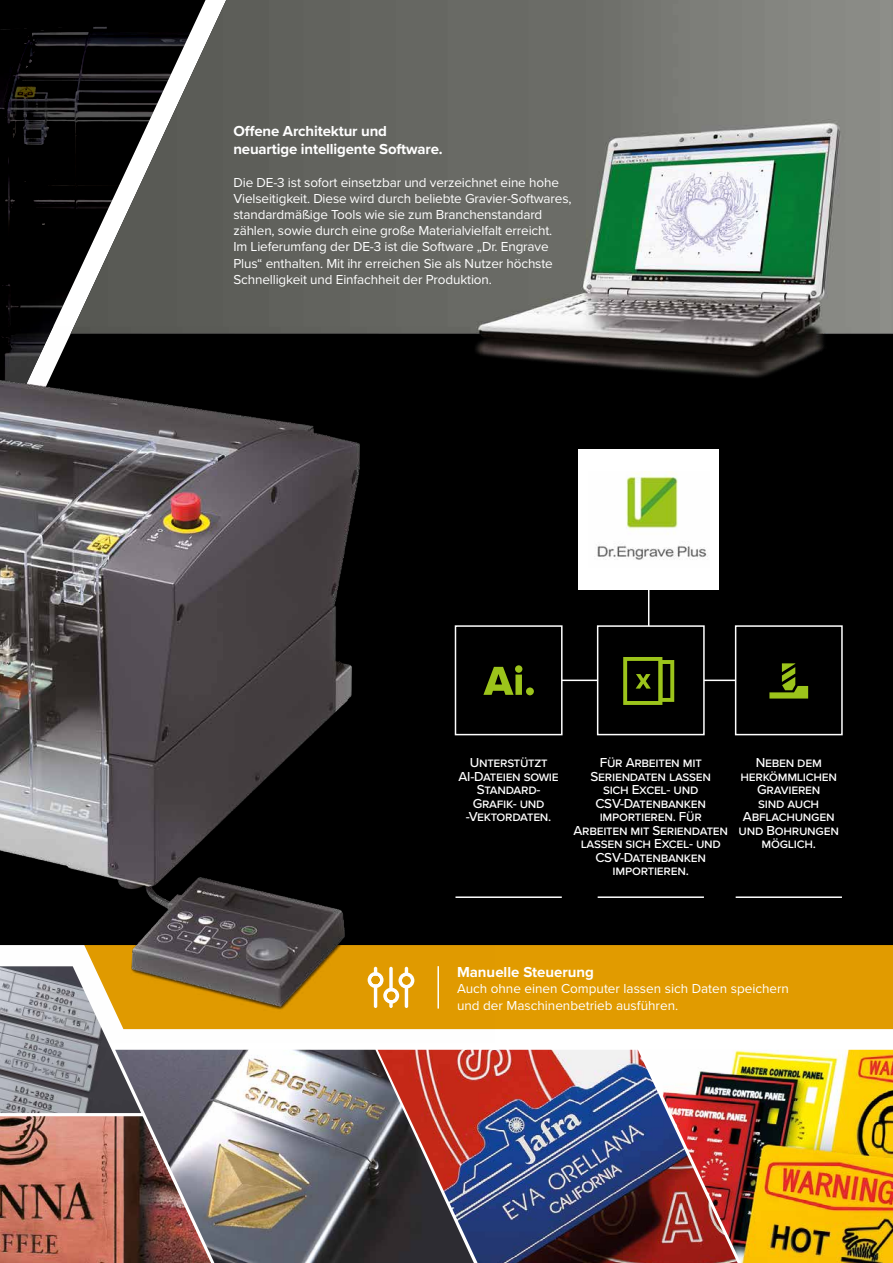
<style>
.page{position:relative;width:893px;height:1263px;background:#fff}
.page>*{position:absolute;margin:0;border:0;box-sizing:border-box;transform-origin:0 0}
.t1{font:700 15px/18px "Proxima Nova";letter-spacing:-.01em;color:#fff}
.t2{font:13.5px/16.2px "Proxima Nova";letter-spacing:-.01em;color:#fff}
.t3{font:500 13.5px/13.5px "Proxima Nova";letter-spacing:-.02em;color:#fff;text-align:center}
</style>
<div class="page">
<div style="left:494px;top:945px;width:399px;height:84px;background:#e19b00"></div>
<div style="left:494px;top:379px;width:399px;height:566px;background:#000"></div>
<img style="left:215px;top:0;width:678px;height:379px">
<svg style="left:0;top:1042px;width:211px;height:72px;background:#8f9097"></svg>
<img style="left:0;top:1116px;width:115px;height:147px">
<img style="left:115px;top:1050px;width:263px;height:213px">
<img style="left:378px;top:1050px;width:263px;height:213px">
<img style="left:641px;top:1050px;width:252px;height:213px">
<img style="left:0;top:0;width:215px;height:326px">
<div style="left:455px;top:625px;width:108px;height:110px;border:2px solid #fff"></div>
<div style="left:597px;top:625px;width:108px;height:110px;border:2px solid #fff"></div>
<div style="left:735px;top:625px;width:108px;height:110px;border:2px solid #fff"></div>
<svg style="left:494px;top:665px;width:28px;height:30px"></svg>
<div style="left:526px;top:687px;width:8px;height:8px;background:#9cc41b;border-radius:50%"></div>
<div style="left:579px;top:449px;width:140px;height:140px;background:#fff"></div>
<img style="left:594px;top:471px;width:114px;height:89px">
<hr style="left:648px;top:589px;width:1px;height:37px;background:#fff">
<hr style="left:562px;top:680px;width:36px;height:1px;background:#fff">
<hr style="left:704px;top:680px;width:32px;height:1px;background:#fff">
<svg style="left:623px;top:657px;width:51px;height:48px;background:#3e4d0a"></svg>
<svg style="left:769px;top:663px;width:39px;height:35px"></svg>
<img style="left:0;top:326px;width:494px;height:716px">
<hr style="left:455px;top:896px;width:107px;height:2px;background:#fff">
<hr style="left:598px;top:896px;width:106px;height:2px;background:#fff">
<hr style="left:736px;top:896px;width:106px;height:2px;background:#fff">
<p class="t1" style="left:233px;top:122px;width:211px">Offene Architektur und neuartige intelligente Software.</p>
<p class="t2" style="left:233px;top:173px;width:340px">Die DE-3 ist sofort einsetzbar und verzeichnet eine hohe Vielseitigkeit. Diese wird durch beliebte Gravier-Softwares, standardmäßige Tools wie sie zum Branchenstandard zählen, sowie durch eine große Materialvielfalt erreicht.<br>Im Lieferumfang der DE-3 ist die Software „Dr. Engrave Plus“ enthalten. Mit ihr erreichen Sie als Nutzer höchste Schnelligkeit und Einfachheit der Produktion.</p>
<p class="t3" style="left:459px;top:755px;width:102px">Unterstützt<br>AI-Dateien sowie<br>Standard-<br>Grafik- und -Vektordaten.</p>
<p class="t3" style="left:573px;top:755px;width:156px">Für Arbeiten mit<br>Seriendaten lassen<br>sich Excel- und<br>CSV-Datenbanken importieren. Für<br>Arbeiten mit Seriendaten lassen sich Excel- und<br>CSV-Datenbanken importieren.</p>
<p class="t3" style="left:739px;top:755px;width:102px">Neben dem herkömmlichen<br>Gravieren<br>sind auch<br>Abflachungen und Bohrungen möglich.</p>
<p class="t1" style="left:457px;top:963px;width:139px">Manuelle Steuerung</p>
<p class="t2" style="left:457px;top:980px;width:334px">Auch ohne einen Computer lassen sich Daten speichern und der Maschinenbetrieb ausführen.</p>
</div>
